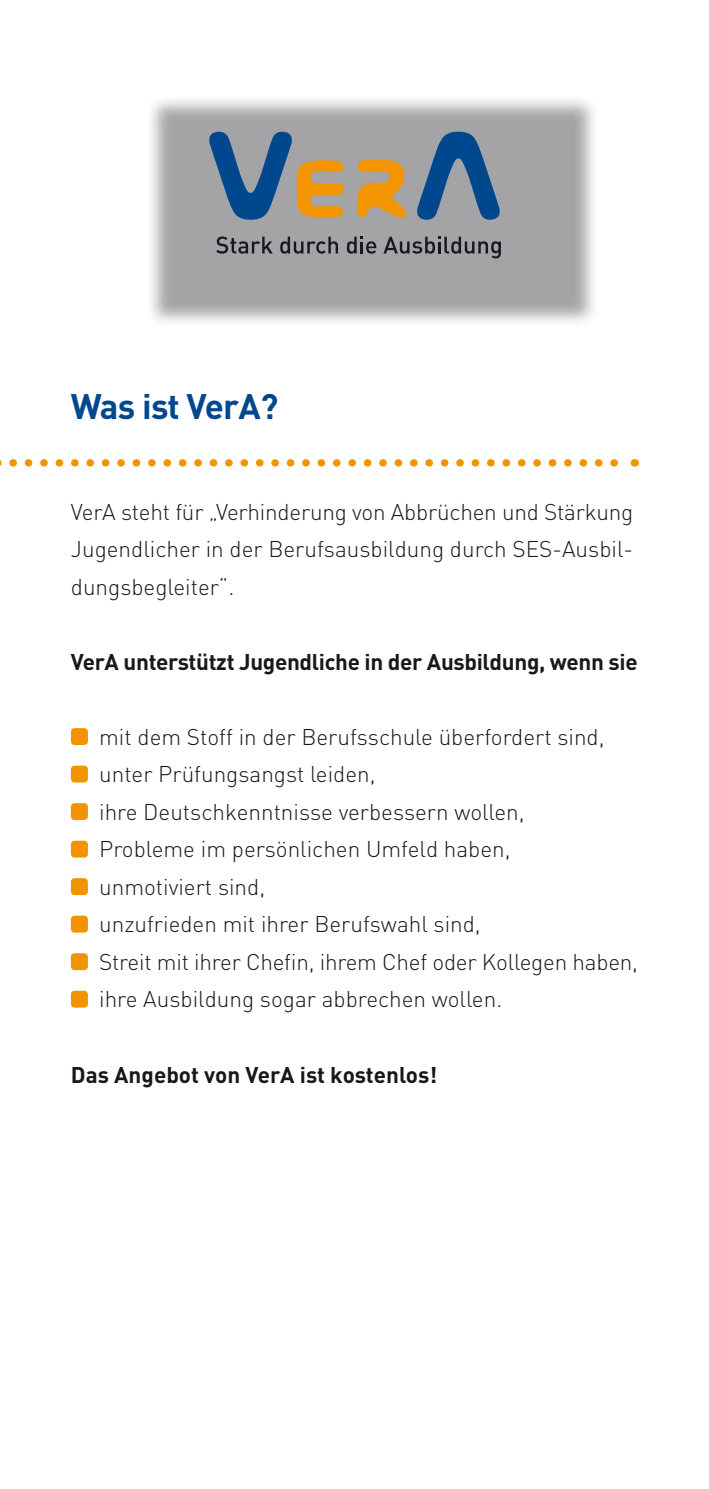
<style>
.page{position:relative;width:709px;height:1489px;background:#fff}
.page>*{position:absolute;margin:0;border:0;box-sizing:border-box;transform-origin:0 0}
.t1{font:700 35px "DIN Pro";letter-spacing:-.02em;color:#00488e}
.t2{font:300 22.5px/37.5px "DIN Pro";color:#1a171c;text-align:justify}
.t3{font:700 22.5px "DIN Pro";letter-spacing:-.015em;color:#1a171c}
</style>
<div class="page">
<svg style="left:0;top:459px;width:618px;height:7px"></svg>
<div style="left:144px;top:94px;width:455px;height:234px;background:#1a171c;opacity:.4"></div>
<svg style="left:414px;top:132px;width:88px;height:90px;background:#5c7b9a"></svg>
<svg style="left:206px;top:129px;width:137px;height:91px;background:#818787"></svg>
<svg style="left:357px;top:159px;width:50px;height:59px;background:#d59a3c"></svg>
<svg style="left:216px;top:236px;width:57px;height:17px"></svg>
<svg style="left:280px;top:237px;width:58px;height:16px"></svg>
<svg style="left:347px;top:236px;width:29px;height:17px"></svg>
<svg style="left:383px;top:236px;width:118px;height:22px;background:#7e7c7f"></svg>
<div style="left:71px;top:728px;width:17px;height:17px;background:#f29400;border-radius:4px"></div>
<div style="left:71px;top:765px;width:17px;height:17px;background:#f29400;border-radius:4px"></div>
<div style="left:71px;top:803px;width:17px;height:17px;background:#f29400;border-radius:4px"></div>
<div style="left:71px;top:840px;width:17px;height:17px;background:#f29400;border-radius:4px"></div>
<div style="left:71px;top:878px;width:17px;height:17px;background:#f29400;border-radius:4px"></div>
<div style="left:71px;top:915px;width:17px;height:17px;background:#f29400;border-radius:4px"></div>
<div style="left:71px;top:953px;width:17px;height:17px;background:#f29400;border-radius:4px"></div>
<div style="left:71px;top:990px;width:17px;height:17px;background:#f29400;border-radius:4px"></div>
<h2 class="t1" style="left:71px;top:382px;width:209px">Was ist VerA?</h2>
<p class="t2" style="left:71px;top:492px;width:564px">VerA steht für „Verhinderung von Abbrüchen und Stärkung Jugendlicher in der Berufsausbildung durch SES-Ausbil&shy;dungsbegleiter“.</p>
<h3 class="t3" style="left:71px;top:646px;width:568px">VerA unterstützt Jugendliche in der Ausbildung, wenn sie</h3>
<p class="t2" style="left:99px;top:717px;width:507px">mit dem Stoff in der Berufsschule überfordert sind,</p>
<p class="t2" style="left:99px;top:754px;width:278px">unter Prüfungsangst leiden,</p>
<p class="t2" style="left:99px;top:792px;width:427px">ihre Deutschkenntnisse verbessern wollen,</p>
<p class="t2" style="left:99px;top:829px;width:413px">Probleme im persönlichen Umfeld haben,</p>
<p class="t2" style="left:99px;top:867px;width:167px">unmotiviert sind,</p>
<p class="t2" style="left:99px;top:904px;width:383px">unzufrieden mit ihrer Berufswahl sind,</p>
<p class="t2" style="left:99px;top:942px;width:540px">Streit mit ihrer Chefin, ihrem Chef oder Kollegen haben,</p>
<p class="t2" style="left:99px;top:979px;width:404px">ihre Ausbildung sogar abbrechen wollen.</p>
<h3 class="t3" style="left:71px;top:1059px;width:368px">Das Angebot von VerA ist kostenlos!</h3>
</div>
